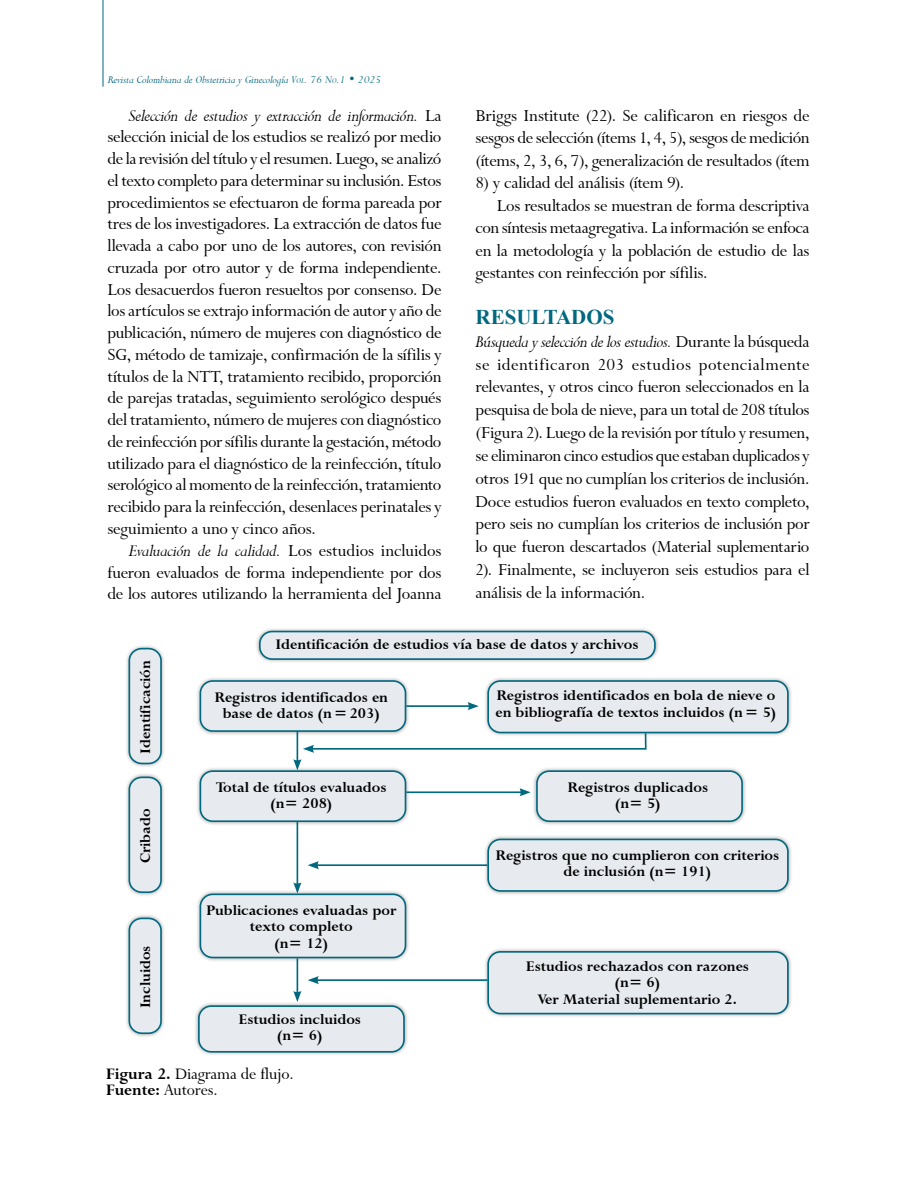
<style>
.page{position:relative;width:915px;height:1191px;background:#fff}
.page>*{position:absolute;margin:0;border:0;box-sizing:border-box;transform-origin:0 0}
.t1{font:700 21px "Times New Roman";color:#00687f}
.t2{font:18.75px/21.8px "Lapidary 333 BT";letter-spacing:-.01em;color:#000;text-align:justify}
.t3{font:18px/16.5px "Lapidary 333 BT";color:#000}
.t4{font:700 16.5px/16.5px "Lapidary 333 BT";color:#000;text-align:center}
.t5{font:italic 12px "Lapidary 333 BT";color:#00687f}
.s1{font-style:inherit}
.s2{font-size:8.4px}
.s3{font-style:italic}
.s4{font-weight:700}
</style>
<div class="page">
<hr style="left:103px;top:0;width:1px;height:87px;background:#00687f">
<div style="left:195px;top:676px;width:215px;height:60px;background:#000;opacity:.35"></div>
<div style="left:200px;top:681px;width:205px;height:50px;background:#e7ebef;border-radius:12px"></div>
<div style="left:199px;top:680px;width:207px;height:52px;border:2px solid #00687f;border-radius:12px"></div>
<div style="left:195px;top:766px;width:215px;height:60px;background:#000;opacity:.35"></div>
<div style="left:200px;top:771px;width:205px;height:50px;background:#e7ebef;border-radius:12px"></div>
<div style="left:199px;top:770px;width:207px;height:52px;border:2px solid #00687f;border-radius:12px"></div>
<div style="left:195px;top:889px;width:215px;height:73px;background:#000;opacity:.35"></div>
<div style="left:200px;top:894px;width:205px;height:63px;background:#e7ebef;border-radius:12px"></div>
<div style="left:199px;top:893px;width:207px;height:65px;border:2px solid #00687f;border-radius:12px"></div>
<div style="left:194px;top:1001px;width:215px;height:55px;background:#000;opacity:.35"></div>
<div style="left:199px;top:1006px;width:205px;height:45px;background:#e7ebef;border-radius:12px"></div>
<div style="left:198px;top:1005px;width:206px;height:47px;border:2px solid #00687f;border-radius:12px"></div>
<div style="left:532px;top:766px;width:214px;height:60px;background:#000;opacity:.35"></div>
<div style="left:536px;top:771px;width:205px;height:50px;background:#e7ebef;border-radius:12px"></div>
<div style="left:536px;top:770px;width:206px;height:52px;border:2px solid #00687f;border-radius:12px"></div>
<div style="left:483px;top:676px;width:309px;height:61px;background:#000;opacity:.35"></div>
<div style="left:488px;top:681px;width:299px;height:51px;background:#e7ebef;border-radius:12px"></div>
<div style="left:487px;top:680px;width:301px;height:53px;border:2px solid #00687f;border-radius:12px"></div>
<div style="left:483px;top:835px;width:309px;height:61px;background:#000;opacity:.35"></div>
<div style="left:488px;top:839px;width:299px;height:52px;background:#e7ebef;border-radius:12px"></div>
<div style="left:487px;top:838px;width:301px;height:53px;border:2px solid #00687f;border-radius:12px"></div>
<div style="left:483px;top:947px;width:309px;height:71px;background:#000;opacity:.35"></div>
<div style="left:488px;top:952px;width:299px;height:61px;background:#e7ebef;border-radius:12px"></div>
<div style="left:487px;top:951px;width:301px;height:63px;border:2px solid #00687f;border-radius:12px"></div>
<svg style="left:303px;top:731px;width:344px;height:22px"></svg>
<hr style="left:406px;top:705px;width:64px;height:2px;background:#00687f">
<svg style="left:467px;top:702px;width:11px;height:8px"></svg>
<hr style="left:316px;top:864px;width:171px;height:2px;background:#00687f">
<svg style="left:308px;top:861px;width:11px;height:8px"></svg>
<hr style="left:316px;top:979px;width:171px;height:2px;background:#00687f">
<svg style="left:308px;top:976px;width:11px;height:8px"></svg>
<hr style="left:406px;top:791px;width:116px;height:2px;background:#00687f">
<svg style="left:519px;top:788px;width:11px;height:8px"></svg>
<hr style="left:296px;top:731px;width:2px;height:31px;background:#00687f">
<svg style="left:293px;top:759px;width:8px;height:11px"></svg>
<hr style="left:296px;top:822px;width:2px;height:63px;background:#00687f">
<svg style="left:293px;top:882px;width:8px;height:11px"></svg>
<hr style="left:296px;top:958px;width:2px;height:35px;background:#00687f">
<svg style="left:293px;top:991px;width:8px;height:11px"></svg>
<div style="left:124px;top:644px;width:42px;height:124px;background:#000;opacity:.35"></div>
<div style="left:129px;top:648px;width:32px;height:115px;background:#e7ebef;border-radius:12px"></div>
<div style="left:128px;top:648px;width:34px;height:116px;border:2px solid #00687f;border-radius:12px"></div>
<div style="left:124px;top:773px;width:42px;height:124px;background:#000;opacity:.35"></div>
<div style="left:129px;top:777px;width:32px;height:115px;background:#e7ebef;border-radius:12px"></div>
<div style="left:128px;top:776px;width:34px;height:117px;border:2px solid #00687f;border-radius:12px"></div>
<div style="left:124px;top:913px;width:42px;height:125px;background:#000;opacity:.35"></div>
<div style="left:129px;top:918px;width:32px;height:115px;background:#e7ebef;border-radius:12px"></div>
<div style="left:128px;top:917px;width:34px;height:117px;border:2px solid #00687f;border-radius:12px"></div>
<div style="left:255px;top:627px;width:404px;height:36px;background:#000;opacity:.35"></div>
<div style="left:260px;top:631px;width:394px;height:28px;background:#e7ebef;border-radius:12px"></div>
<div style="left:259px;top:630px;width:396px;height:30px;border:2px solid #00687f;border-radius:12px"></div>
<p class="t5" style="left:108px;top:73px;width:275px">Revista Colombiana de Obstetricia y Ginecología <span class="s1">V</span><span class="s2">ol</span><span class="s1">. 76 N</span><span class="s2">o</span><span class="s1">.1 • 2025</span></p>
<p class="t2" style="left:107px;top:104px;width:335px;text-indent:21px"><span class="s3">Selección de estudios y extracción de información.</span> La selección inicial de los estudios se realizó por medio de la revisión del título y el resumen. Luego, se analizó el texto completo para determinar su inclusión. Estos procedimientos se efectuaron de forma pareada por tres de los investigadores. La extracción de datos fue llevada a cabo por uno de los autores, con revisión cruzada por otro autor y de forma independiente.<br>Los desacuerdos fueron resueltos por consenso. De los artículos se extrajo información de autor y año de publicación, número de mujeres con diagnóstico de SG, método de tamizaje, confirmación de la sífilis y títulos de la NTT, tratamiento recibido, proporción de parejas tratadas, seguimiento serológico después del tratamiento, número de mujeres con diagnóstico de reinfección por sífilis durante la gestación, método utilizado para el diagnóstico de la reinfección, título serológico al momento de la reinfección, tratamiento recibido para la reinfección, desenlaces perinatales y seguimiento a uno y cinco años.</p>
<p class="t2" style="left:107px;top:539px;width:335px;text-indent:21px"><span class="s3">Evaluación de la calidad.</span> Los estudios incluidos fueron evaluados de forma independiente por dos de los autores utilizando la herramienta del Joanna</p>
<p class="t2" style="left:475px;top:104px;width:335px;line-height:22.5px">Briggs Institute (22). Se calificaron en riesgos de sesgos de selección (ítems 1, 4, 5), sesgos de medición (ítems, 2, 3, 6, 7), generalización de resultados (ítem</p>
<p class="t2" style="left:475px;top:172px;width:210px">8) y calidad del análisis (ítem 9).</p>
<p class="t2" style="left:496px;top:194px;width:314px">Los resultados se muestran de forma descriptiva</p>
<p class="t2" style="left:475px;top:217px;width:335px">con síntesis metaagregativa. La información se enfoca</p>
<p class="t2" style="left:475px;top:239px;width:335px">en la metodología y la población de estudio de las</p>
<p class="t2" style="left:475px;top:262px;width:233px">gestantes con reinfección por sífilis.</p>
<p class="t1" style="left:475px;top:302px;width:140px">RESULTADOS</p>
<p class="t2" style="left:475px;top:330px;width:335px;line-height:22.8px"><span class="s3">Búsqueda y selección de los estudios.</span> Durante la búsqueda se identificaron 203 estudios potencialmente relevantes, y otros cinco fueron seleccionados en la pesquisa de bola de nieve, para un total de 208 títulos (Figura 2). Luego de la revisión por título y resumen, se eliminaron cinco estudios que estaban duplicados y otros 191 que no cumplían los criterios de inclusión.<br>Doce estudios fueron evaluados en texto completo, pero seis no cumplían los criterios de inclusión por lo que fueron descartados (Material suplementario 2). Finalmente, se incluyeron seis estudios para el análisis de la información.</p>
<p class="t4" style="left:137px;top:754px;width:95px;rotate:-90deg">Identificación</p>
<p class="t4" style="left:137px;top:863px;width:56px;rotate:-90deg">Cribado</p>
<p class="t4" style="left:137px;top:1008px;width:64px;rotate:-90deg">Incluidos</p>
<p class="t4" style="left:275px;top:636px;width:364px">Identificación de estudios vía base de datos y archivos</p>
<p class="t4" style="left:214px;top:688px;width:175px">Registros identificados en base de datos (n=203)</p>
<p class="t4" style="left:216px;top:779px;width:172px">Total de títulos evaluados (n= 208)</p>
<p class="t4" style="left:206px;top:902px;width:192px">Publicaciones evaluadas por texto completo<br>(n= 12)</p>
<p class="t4" style="left:238px;top:1011px;width:124px">Estudios incluidos (n= 6)</p>
<p class="t4" style="left:495px;top:687px;width:282px;text-align:left">Registros identificados en bola de nieve o en bibliografía de textos incluidos (n= 5)</p>
<p class="t4" style="left:567px;top:779px;width:142px">Registros duplicados (n= 5)</p>
<p class="t4" style="left:495px;top:847px;width:285px">Registros que no cumplieron con criterios de inclusión (n= 191)</p>
<p class="t4" style="left:525px;top:958px;width:225px">Estudios rechazados con razones (n= 6)<br>Ver Material suplementario 2.</p>
<p class="t3" style="left:106px;top:1065px;width:189px"><span class="s4">Figura 2.</span> Diagrama de flujo.<br><span class="s4">Fuente:</span> Autores.</p>
</div>
